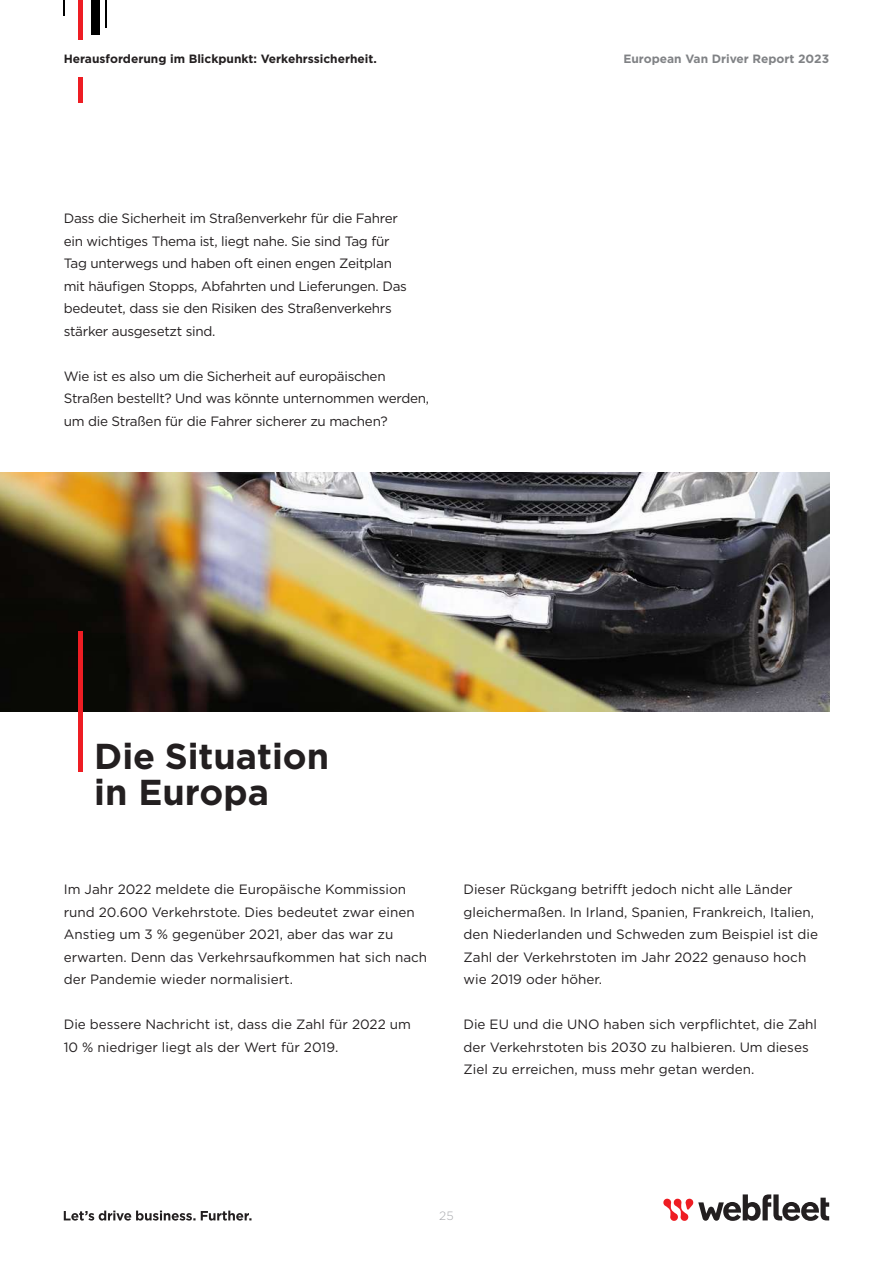
<style>
.page{position:relative;width:893px;height:1263px;background:#fff}
.page>*{position:absolute;margin:0;border:0;box-sizing:border-box;transform-origin:0 0}
.t1{font:700 36px/36px "Gotham";color:#231f20}
.t2{font:13.5px/22.5px "Gotham";color:#231f20}
.t3{font:13.5px/22.5px "Gotham";letter-spacing:-.02em;color:#231f20}
.t4{font:700 12px "Gotham";color:#231f20}
.t5{font:700 12px "Gotham";color:#808285}
.t6{font:300 12px "Gotham";color:#a8a9ad}
</style>
<div class="page">
<svg style="left:663px;top:1194px;width:166px;height:27px"></svg>
<svg style="left:64px;top:1210px;width:188px;height:10px"></svg>
<hr style="left:78px;top:0;width:4px;height:39px;background:#ee1d23">
<svg style="left:64px;top:0;width:1px;height:16px"></svg>
<svg style="left:105px;top:0;width:1px;height:28px"></svg>
<div style="left:92px;top:0;width:8px;height:34px;background:#000"></div>
<hr style="left:78px;top:77px;width:4px;height:25px;background:#ee1d23">
<img style="left:0;top:472px;width:829px;height:239px">
<hr style="left:78px;top:631px;width:4px;height:141px;background:#ee1d23">
<p class="t4" style="left:64px;top:51px;width:315px">Herausforderung im Blickpunkt: Verkehrssicherheit.</p>
<p class="t3" style="left:64px;top:207px;width:345px">Dass die Sicherheit im Straßenverkehr für die Fahrer ein wichtiges Thema ist, liegt nahe. Sie sind Tag für Tag unterwegs und haben oft einen engen Zeitplan mit häufigen Stopps, Abfahrten und Lieferungen. Das bedeutet, dass sie den Risiken des Straßenverkehrs stärker ausgesetzt sind.</p>
<p class="t3" style="left:64px;top:365px;width:367px">Wie ist es also um die Sicherheit auf europäischen<br>Straßen bestellt? Und was könnte unternommen werden, um die Straßen für die Fahrer sicherer zu machen?</p>
<p class="t5" style="left:623px;top:51px;width:207px">European Van Driver Report 2023</p>
<h1 class="t1" style="left:94px;top:738px;width:236px">Die Situation in Europa</h1>
<p class="t2" style="left:64px;top:878px;width:365px">Im Jahr 2022 meldete die Europäische Kommission rund 20.600 Verkehrstote. Dies bedeutet zwar einen Anstieg um 3 % gegenüber 2021, aber das war zu erwarten. Denn das Verkehrsaufkommen hat sich nach der Pandemie wieder normalisiert.</p>
<p class="t2" style="left:64px;top:1013px;width:349px">Die bessere Nachricht ist, dass die Zahl für 2022 um<br>10 % niedriger liegt als der Wert für 2019.</p>
<p class="t2" style="left:463px;top:878px;width:356px">Dieser Rückgang betrifft jedoch nicht alle Länder gleichermaßen. In Irland, Spanien, Frankreich, Italien, den Niederlanden und Schweden zum Beispiel ist die Zahl der Verkehrstoten im Jahr 2022 genauso hoch wie 2019 oder höher.</p>
<p class="t2" style="left:463px;top:1013px;width:355px">Die EU und die UNO haben sich verpflichtet, die Zahl der Verkehrstoten bis 2030 zu halbieren. Um dieses<br>Ziel zu erreichen, muss mehr getan werden.</p>
<p class="t6" style="left:439px;top:1208px;width:16px">25</p>
</div>
